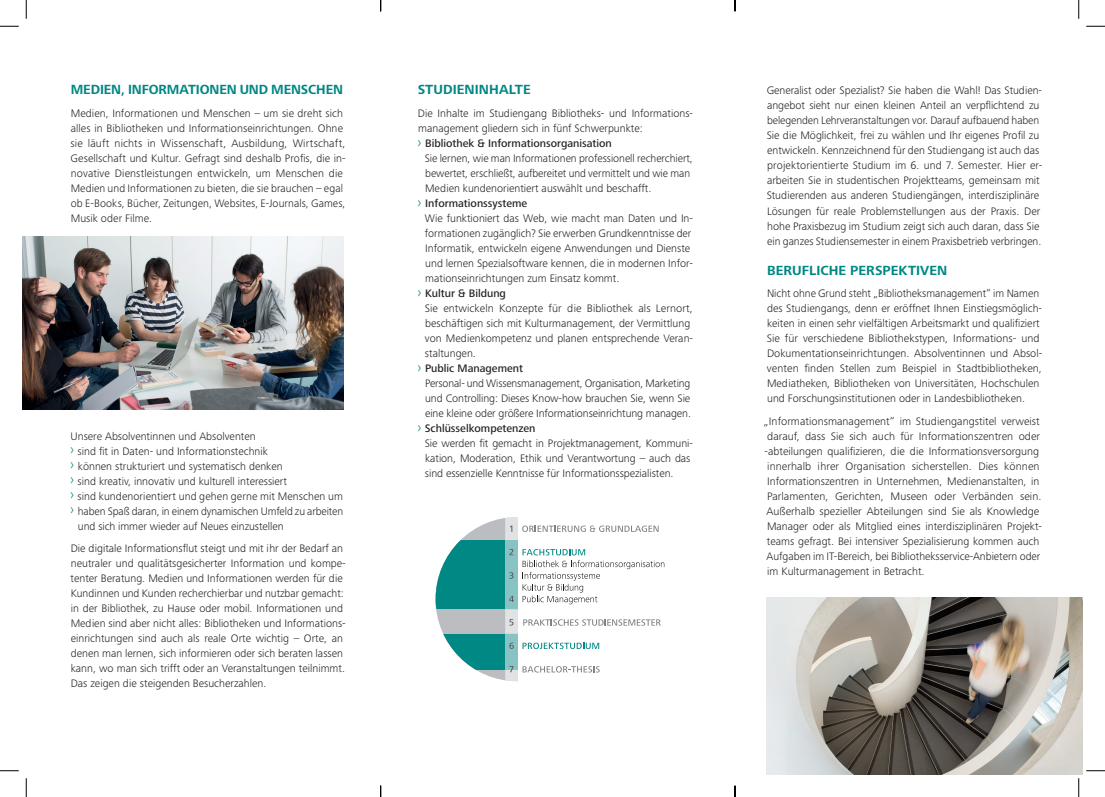
<style>
.page{position:relative;width:1105px;height:797px;background:#fff}
.page>*{position:absolute;margin:0;border:0;box-sizing:border-box;transform-origin:0 0}
.t1{font:700 13.75px "Hd M Frutiger Next Pro";letter-spacing:-.005em;color:#008884}
.t2{font:300 11.25px/15px "Hd M Frutiger Next Pro";color:#231f20}
.t3{font:500 11.25px "Hd M Frutiger Next Pro";color:#231f20}
.s1{font-size:15px;color:#008884}
.s2{font-weight:500}
.s3{font-weight:300;font-size:15px;color:#008884}
</style>
<div class="page">
<div style="left:436px;top:517px;width:164px;height:164px;background:#bcbdc0;border-radius:50%"></div>
<div style="left:436px;top:540px;width:82px;height:69px;background:#008884"></div>
<svg style="left:443px;top:633px;width:62px;height:36px;fill:#008884"></svg>
<svg style="left:505px;top:517px;width:159px;height:165px"></svg>
<img style="left:767px;top:597px;width:315px;height:177px">
<img style="left:23px;top:237px;width:321px;height:172px">
<svg style="left:0;top:25px;width:19px;height:2px"></svg>
<svg style="left:1086px;top:25px;width:19px;height:2px"></svg>
<svg style="left:0;top:770px;width:19px;height:1px"></svg>
<svg style="left:1086px;top:770px;width:19px;height:1px"></svg>
<svg style="left:25px;top:0;width:2px;height:19px"></svg>
<svg style="left:25px;top:778px;width:2px;height:19px"></svg>
<svg style="left:1078px;top:0;width:1px;height:19px"></svg>
<svg style="left:1078px;top:778px;width:1px;height:19px"></svg>
<svg style="left:380px;top:785px;width:1px;height:12px"></svg>
<svg style="left:734px;top:0;width:2px;height:11px"></svg>
<svg style="left:734px;top:785px;width:2px;height:12px"></svg>
<p class="t1" style="left:71px;top:82px;width:274px">MEDIEN, INFORMATIONEN UND MENSCHEN</p>
<p class="t2" style="left:71px;top:106px;width:277px">Medien, Informationen und Menschen – um sie dreht sich alles in Bibliotheken und Informationseinrichtungen. Ohne sie läuft nichts in Wissenschaft, Ausbildung, Wirtschaft, Gesellschaft und Kultur. Gefragt sind deshalb Profis, die in&shy;novative Dienstleistungen entwickeln, um Menschen die Medien und Informationen zu bieten, die sie brauchen – egal ob E-Books, Bücher, Zeitungen, Websites, E-Journals, Games, Musik oder Filme.</p>
<p class="t2" style="left:71px;top:428px;width:187px">Unsere Absolventinnen und Absolventen</p>
<p class="t2" style="left:70px;top:443px;width:199px"><span class="s1">›</span> sind fit in Daten- und Informationstechnik</p>
<p class="t2" style="left:70px;top:458px;width:214px"><span class="s1">›</span> können strukturiert und systematisch denken</p>
<p class="t2" style="left:70px;top:473px;width:218px"><span class="s1">›</span> sind kreativ, innovativ und kulturell interessiert</p>
<p class="t2" style="left:70px;top:488px;width:274px"><span class="s1">›</span> sind kundenorientiert und gehen gerne mit Menschen um</p>
<p class="t2" style="left:70px;top:503px;width:275px"><span class="s1">›</span> haben Spaß daran, in einem dynamischen Umfeld zu arbeiten</p>
<p class="t2" style="left:78px;top:518px;width:207px">und sich immer wieder auf Neues einzustellen</p>
<p class="t2" style="left:71px;top:541px;width:277px">Die digitale Informationsflut steigt und mit ihr der Bedarf an neutraler und qualitätsgesicherter Information und kompe&shy;tenter Beratung. Medien und Informationen werden für die Kundinnen und Kunden recherchierbar und nutzbar gemacht: in der Bibliothek, zu Hause oder mobil. Informationen und Medien sind aber nicht alles: Bibliotheken und Informations&shy;einrichtungen sind auch als reale Orte wichtig – Orte, an denen man lernen, sich informieren oder sich beraten lassen kann, wo man sich trifft oder an Veranstaltungen teilnimmt.<br>Das zeigen die steigenden Besucherzahlen.</p>
<p class="t1" style="left:418px;top:82px;width:114px">STUDIENINHALTE</p>
<p class="t2" style="left:417px;top:106px;width:277px">Die Inhalte im Studiengang Bibliotheks- und Informations&shy;management gliedern sich in fünf Schwerpunkte:<br><span class="s1">›</span> <span class="s2">Bibliothek &amp; Informationsorganisation</span></p>
<p class="t2" style="left:425px;top:151px;width:270px">Sie lernen, wie man Informationen professionell recherchiert,</p>
<p class="t2" style="left:425px;top:166px;width:266px">bewertet, erschließt, aufbereitet und vermittelt und wie man</p>
<p class="t2" style="left:425px;top:181px;width:228px">Medien kundenorientiert auswählt und beschafft.</p>
<p class="t3" style="left:417px;top:197px;width:111px"><span class="s3">›</span> Informationssysteme</p>
<p class="t2" style="left:425px;top:211px;width:270px">Wie funktioniert das Web, wie macht man Daten und In-</p>
<p class="t2" style="left:425px;top:226px;width:268px">formationen zugänglich? Sie erwerben Grundkenntnisse der</p>
<p class="t2" style="left:425px;top:241px;width:267px">Informatik, entwickeln eigene Anwendungen und Dienste</p>
<p class="t2" style="left:425px;top:256px;width:269px">und lernen Spezialsoftware kennen, die in modernen Infor-</p>
<p class="t2" style="left:425px;top:271px;width:196px">mationseinrichtungen zum Einsatz kommt.</p>
<p class="t3" style="left:417px;top:287px;width:90px"><span class="s3">›</span> Kultur &amp; Bildung</p>
<p class="t2" style="left:425px;top:301px;width:269px">Sie entwickeln Konzepte für die Bibliothek als Lernort,</p>
<p class="t2" style="left:425px;top:316px;width:267px">beschäftigen sich mit Kulturmanagement, der Vermittlung</p>
<p class="t2" style="left:425px;top:331px;width:270px">von Medienkompetenz und planen entsprechende Veran-</p>
<p class="t2" style="left:425px;top:346px;width:52px">staltungen.</p>
<p class="t3" style="left:417px;top:362px;width:107px"><span class="s3">›</span> Public Management</p>
<p class="t2" style="left:425px;top:376px;width:267px">Personal- und Wissensmanagement, Organisation, Marketing</p>
<p class="t2" style="left:425px;top:391px;width:267px">und Controlling: Dieses Know-how brauchen Sie, wenn Sie</p>
<p class="t2" style="left:425px;top:406px;width:267px">eine kleine oder größere Informationseinrichtung managen.</p>
<p class="t3" style="left:417px;top:422px;width:120px"><span class="s3">›</span> Schlüsselkompetenzen</p>
<p class="t2" style="left:425px;top:436px;width:270px">Sie werden fit gemacht in Projektmanagement, Kommuni-</p>
<p class="t2" style="left:425px;top:451px;width:267px">kation, Moderation, Ethik und Verantwortung – auch das</p>
<p class="t2" style="left:425px;top:466px;width:250px">sind essenzielle Kenntnisse für Informationsspezialisten.</p>
<p class="t2" style="left:767px;top:83px;width:277px">Generalist oder Spezialist? Sie haben die Wahl! Das Studien&shy;angebot sieht nur einen kleinen Anteil an verpflichtend zu belegenden Lehrveranstaltungen vor. Darauf aufbauend haben Sie die Möglichkeit, frei zu wählen und Ihr eigenes Profil zu entwickeln. Kennzeichnend für den Studiengang ist auch das projektorientierte Studium im 6. und 7. Semester. Hier er&shy;arbeiten Sie in studentischen Projektteams, gemeinsam mit Studierenden aus anderen Studiengängen, interdisziplinäre Lösungen für reale Problemstellungen aus der Praxis. Der hohe Praxisbezug im Studium zeigt sich auch daran, dass Sie ein ganzes Studiensemester in einem Praxisbetrieb verbringen.</p>
<p class="t1" style="left:767px;top:262px;width:182px">BERUFLICHE PERSPEKTIVEN</p>
<p class="t2" style="left:767px;top:286px;width:277px">Nicht ohne Grund steht „Bibliotheksmanagement“ im Namen des Studiengangs, denn er eröffnet Ihnen Einstiegsmöglich&shy;keiten in einen sehr vielfältigen Arbeitsmarkt und qualifiziert Sie für verschiedene Bibliothekstypen, Informations- und Dokumentationseinrichtungen. Absolventinnen und Absol&shy;venten finden Stellen zum Beispiel in Stadtbibliotheken, Mediatheken, Bibliotheken von Universitäten, Hochschulen und Forschungsinstitutionen oder in Landesbibliotheken.</p>
<p class="t2" style="left:764px;top:413px;width:280px">„Informationsmanagement“ im Studiengangstitel verweist darauf, dass Sie sich auch für Informationszentren oder -abteilungen qualifizieren, die die Informationsversorgung innerhalb ihrer Organisation sicherstellen. Dies können Informationszentren in Unternehmen, Medienanstalten, in Parlamenten, Gerichten, Museen oder Verbänden sein.<br>Außerhalb spezieller Abteilungen sind Sie als Knowledge Manager oder als Mitglied eines interdisziplinären Projekt&shy;teams gefragt. Bei intensiver Spezialisierung kommen auch Aufgaben im IT-Bereich, bei Bibliotheksservice-Anbietern oder im Kulturmanagement in Betracht.</p>
</div>
